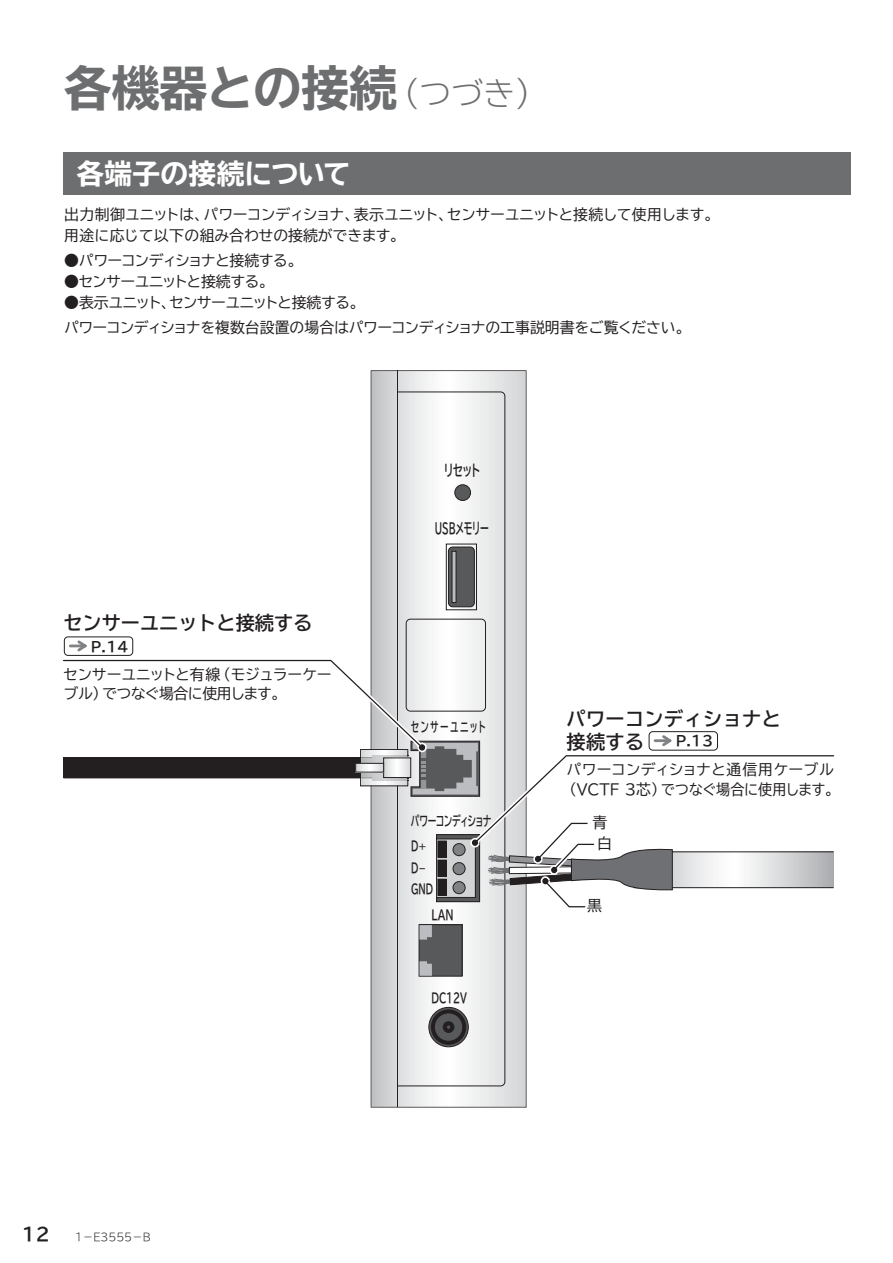
<style>
.page{position:relative;width:893px;height:1263px;background:#fff}
.page>*{position:absolute;margin:0;border:0;box-sizing:border-box;transform-origin:0 0}
.t1{font:47.85px "TBUD Go Std Ex Bold 90 pv RKSJ H";color:#6d6e70}
.t2{font:27.6px "TBUD Go Std Ex Bold 90 pv RKSJ H";letter-spacing:.01em;color:#fff}
.t3{font:19.2px/23px "TBUD Go Std Bold 90 pv RKSJ H";letter-spacing:.02em;color:#231f20}
.t4{font:19.2px "TBUD Go Std Bold 90 pv RKSJ H";color:#231f20}
.t5{font:18px "TBUD Go Std Bold 90 pv RKSJ H";color:#231f20}
.t6{font:15px "TBUD Go Std Bold 90 pv RKSJ H";letter-spacing:-.04em;color:#231f20;scale:.59 1}
.t7{font:15px "TBUD Go Std Bold 90 pv RKSJ H";letter-spacing:-.08em;color:#231f20;scale:.69 1}
.t8{font:14.85px/20.7px "TBUD Go Std Regular 90 pv RKSJ H";letter-spacing:-.03em;color:#231f20}
.t9{font:14.85px/19.5px "TBUD Go Std Regular 90 pv RKSJ H";letter-spacing:-.005em;color:#231f20;text-align:center}
.t10{font:14.85px "TBUD Go Std Regular 90 pv RKSJ H";letter-spacing:-.055em;color:#231f20}
.t11{font:14.85px "TBUD Go Std Regular 90 pv RKSJ H";letter-spacing:-.06em;color:#231f20}
.t12{font:14.1px "TBUD Go Std Bold 90 pv RKSJ H";color:#231f20}
.t13{font:13.5px/25.3px "TBUD Go Std Bold 90 pv RKSJ H";letter-spacing:-.08em;color:#231f20;scale:.64 1}
.t14{font:13.5px "TBUD Go Std Bold 90 pv RKSJ H";letter-spacing:.16em;color:#231f20;scale:.63 1}
.t15{font:13.5px/21px "TBUD Go Std Bold 90 pv RKSJ H";letter-spacing:-.02em;color:#231f20;scale:.64 1}
.t16{font:13.5px "TBUD Go Std Bold 90 pv RKSJ H";letter-spacing:-.02em;color:#231f20;scale:.67 1}
.t17{font:13.5px "TBUD Go Std Bold 90 pv RKSJ H";letter-spacing:-.02em;color:#231f20;scale:.71 1}
.t18{font:10.65px "TBUD Go Std Super Light 90 pv RKSJ H";color:#231f20}
.s1{font-family:"TBUD Go Std Super Light 90 pv RKSJ H";font-size:33px}
.s2{font-size:9.45px}
</style>
<div class="page">
<div style="left:64px;top:152px;width:786px;height:43px;background:#6d6e70"></div>
<svg style="left:370px;top:370px;width:156px;height:738px;background:#d3d5d6"></svg>
<svg style="left:398px;top:391px;width:107px;height:696px"></svg>
<div style="left:419px;top:925px;width:43px;height:51px;background:#58595b"></div>
<div style="left:418px;top:924px;width:44px;height:53px;border:1px solid #231f20"></div>
<div style="left:448px;top:547px;width:26px;height:60px;background:#58595b;border-radius:4px"></div>
<div style="left:448px;top:547px;width:26px;height:60px;border:1px solid #231f20;border-radius:4px"></div>
<div style="left:455px;top:485px;width:15px;height:15px;background:#58595b;border-radius:50%"></div>
<div style="left:454px;top:484px;width:17px;height:17px;border:1px solid #231f20;border-radius:50%"></div>
<hr style="left:397px;top:371px;width:1px;height:736px;background:#231f20">
<hr style="left:452px;top:551px;width:4px;height:52px;background:#bbbdc0">
<div style="left:451px;top:551px;width:5px;height:52px;border:1px solid #231f20"></div>
<svg style="left:419px;top:925px;width:13px;height:15px"></svg>
<svg style="left:419px;top:961px;width:13px;height:15px"></svg>
<svg style="left:429px;top:1007px;width:39px;height:40px"></svg>
<div style="left:428px;top:1007px;width:40px;height:40px;border:1px solid #231f20;border-radius:50%"></div>
<div style="left:431px;top:1010px;width:35px;height:35px;border:1px solid #231f20;border-radius:50%"></div>
<svg style="left:431px;top:1010px;width:35px;height:34px"></svg>
<div style="left:443px;top:1021px;width:11px;height:12px;border:1px solid #231f20;border-radius:50%"></div>
<div style="left:406px;top:619px;width:79px;height:92px;border:1px solid #231f20;border-radius:4px"></div>
<div style="left:64px;top:637px;width:69px;height:19px;border:1px solid #231f20;border-radius:4px"></div>
<svg style="left:63px;top:638px;width:772px;height:273px"></svg>
<h1 class="t1" style="left:64px;top:70px;width:486px">各機器との接続<span class="s1">（つづき）</span></h1>
<h2 class="t2" style="left:77px;top:164px;width:276px">各端子の接続について</h2>
<p class="t8" style="left:64px;top:206px;width:657px">出力制御ユニットは、パワーコンディショナ、表示ユニット、センサーユニットと接続して使用します。用途に応じて以下の組み合わせの接続ができます。</p>
<p class="t10" style="left:64px;top:255px;width:240px">●パワーコンディショナと接続する。</p>
<p class="t11" style="left:64px;top:276px;width:211px">●センサーユニットと接続する。</p>
<p class="t8" style="left:64px;top:291px;width:628px;line-height:25.5px">●表示ユニット、センサーユニットと接続する。<br>パワーコンディショナを複数台設置の場合はパワーコンディショナの工事説明書をご覧ください。</p>
<p class="t7" style="left:443px;top:465px;width:56px">リセット</p>
<p class="t4" style="left:63px;top:616px;width:250px">センサーユニットと接続する</p>
<p class="t8" style="left:63px;top:666px;width:270px;line-height:19.5px">センサーユニットと有線（モジュラーケーブル）でつなぐ場合に使用します。</p>
<p class="t12" style="left:91px;top:641px;width:39px">P.14</p>
<p class="t6" style="left:435px;top:523px;width:93px">USBメモリー</p>
<p class="t14" style="left:411px;top:722px;width:121px">センサーユニット</p>
<p class="t13" style="left:411px;top:810px;width:127px">パワーコンディショナ<br>D<span class="s2">+</span></p>
<p class="t15" style="left:411px;top:860px;width:36px">D<span class="s2">-<br></span>GND</p>
<p class="t17" style="left:431px;top:910px;width:33px">LAN</p>
<p class="t16" style="left:431px;top:993px;width:54px">DC12V</p>
<p class="t3" style="left:566px;top:710px;width:216px">パワーコンディショナと接続する</p>
<p class="t9" style="left:562px;top:762px;width:280px">パワーコンディショナと通信用ケーブル（VCTF ３芯）でつなぐ場合に使用します。</p>
<p class="t8" style="left:592px;top:814px;width:21px;text-align:center">青白</p>
<p class="t12" style="left:675px;top:736px;width:39px">P.13</p>
<p class="t8" style="left:587px;top:898px;width:16px">黒</p>
<p class="t5" style="left:22px;top:1227px;width:30px">12</p>
<p class="t18" style="left:75px;top:1233px;width:77px">1－E3555－B</p>
</div>
